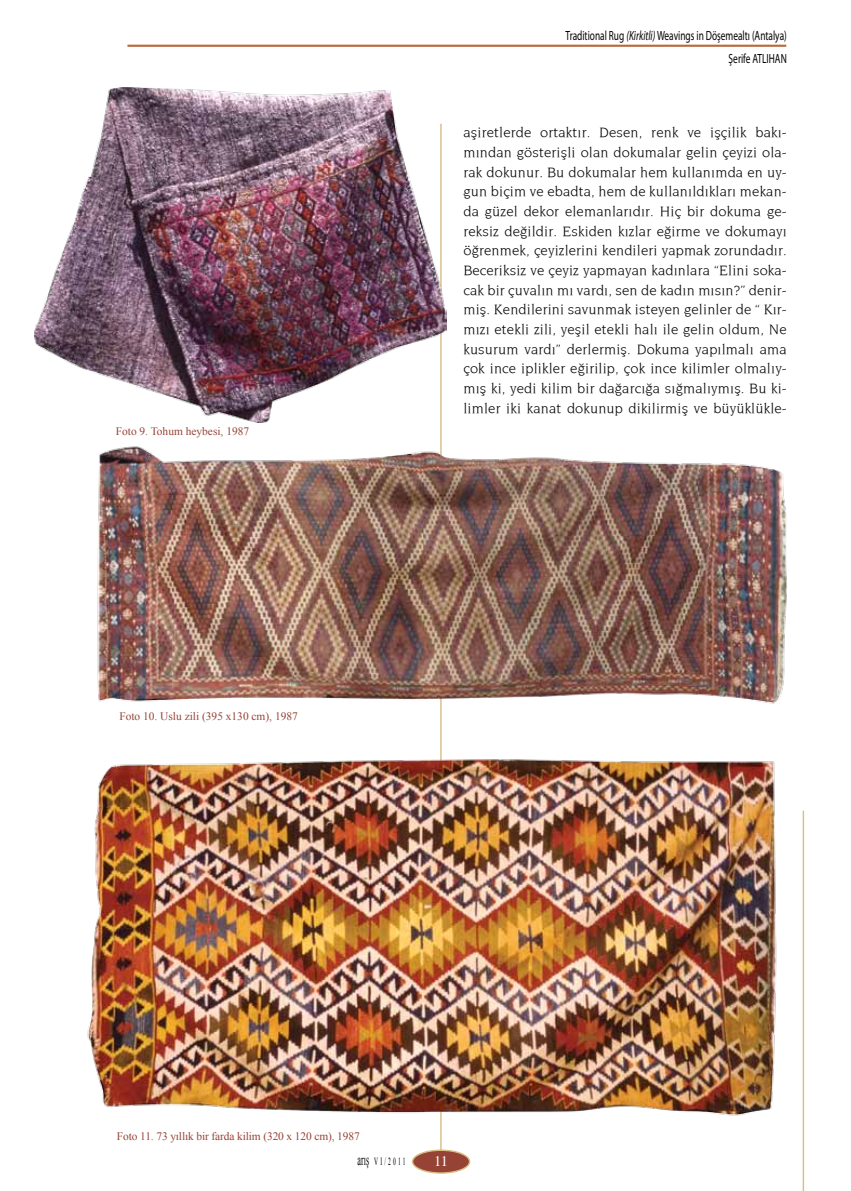
<style>
.page{position:relative;width:851px;height:1191px;background:#fff}
.page>*{position:absolute;margin:0;border:0;box-sizing:border-box;transform-origin:0 0}
.t1{font:14.55px/19.6px "Novarese";letter-spacing:.01em;color:#000;text-align:justify}
.t2{font:14.55px "Times";color:#fff}
.t3{font:13.35px/23.4px "Myriad Pro";color:#000;text-align:right;scale:.7 1}
.t4{font:11.4px "Times New Roman";color:#964335}
.t5{font:10.95px "Times New Roman";letter-spacing:.4em;color:#000;scale:.51 1}
.s1{font-style:italic}
.s2{font-size:15.6px}
</style>
<div class="page">
<hr style="left:440px;top:124px;width:1px;height:1027px;background:#d9bd86">
<hr style="left:127px;top:45px;width:659px;height:2px;background:#ba683d">
<hr style="left:802px;top:810px;width:2px;height:381px;background:#d9bd86">
<div style="left:412px;top:1150px;width:57px;height:23px;background:#964335;border-radius:50%"></div>
<div style="left:412px;top:1149px;width:58px;height:24px;border:1px solid #d9bd86;border-radius:50%"></div>
<img style="left:34px;top:88px;width:412px;height:334px">
<img style="left:97px;top:443px;width:690px;height:268px">
<img style="left:87px;top:757px;width:690px;height:366px">
<p class="t4" style="left:116px;top:424px;width:135px">Foto 9. Tohum heybesi, 1987</p>
<p class="t4" style="left:119px;top:709px;width:180px">Foto 10. Uslu zili (395 x130 cm), 1987</p>
<p class="t3" style="left:565px;top:24px;width:318px">Traditional Rug <span class="s1">(Kirkitli)</span> Weavings in Döşemealtı (Antalya)<br>Şerife ATLIHAN</p>
<p class="t1" style="left:463px;top:122px;width:325px">aşiretlerde ortaktır. Desen, renk ve işçilik bakı&shy;mından gösterişli olan dokumalar gelin çeyizi ola&shy;rak dokunur. Bu dokumalar hem kullanımda en uy&shy;gun biçim ve ebadta, hem de kullanıldıkları mekan&shy;da güzel dekor elemanlarıdır. Hiç bir dokuma ge&shy;reksiz değildir. Eskiden kızlar eğirme ve dokumayı öğrenmek, çeyizlerini kendileri yapmak zorundadır.<br>Beceriksiz ve çeyiz yapmayan kadınlara “Elini soka&shy;cak bir çuvalın mı vardı, sen de kadın mısın?” denir&shy;miş. Kendilerini savunmak isteyen gelinler de “ Kır&shy;mızı etekli zili, yeşil etekli halı ile gelin oldum, Ne kusurum vardı” derlermiş. Dokuma yapılmalı ama çok ince iplikler eğirilip, çok ince kilimler olmalıy&shy;mış ki, yedi kilim bir dağarcığa sığmalıymış. Bu ki&shy;limler iki kanat dokunup dikilirmiş ve büyüklükle-</p>
<p class="t4" style="left:117px;top:1128px;width:244px">Foto 11. 73 yıllık bir farda kilim (320 x 120 cm), 1987</p>
<p class="t5" style="left:357px;top:1154px;width:96px"><span class="s2">arış</span> VI/2011</p>
<p class="t2" style="left:434px;top:1147px;width:16px">11</p>
</div>
